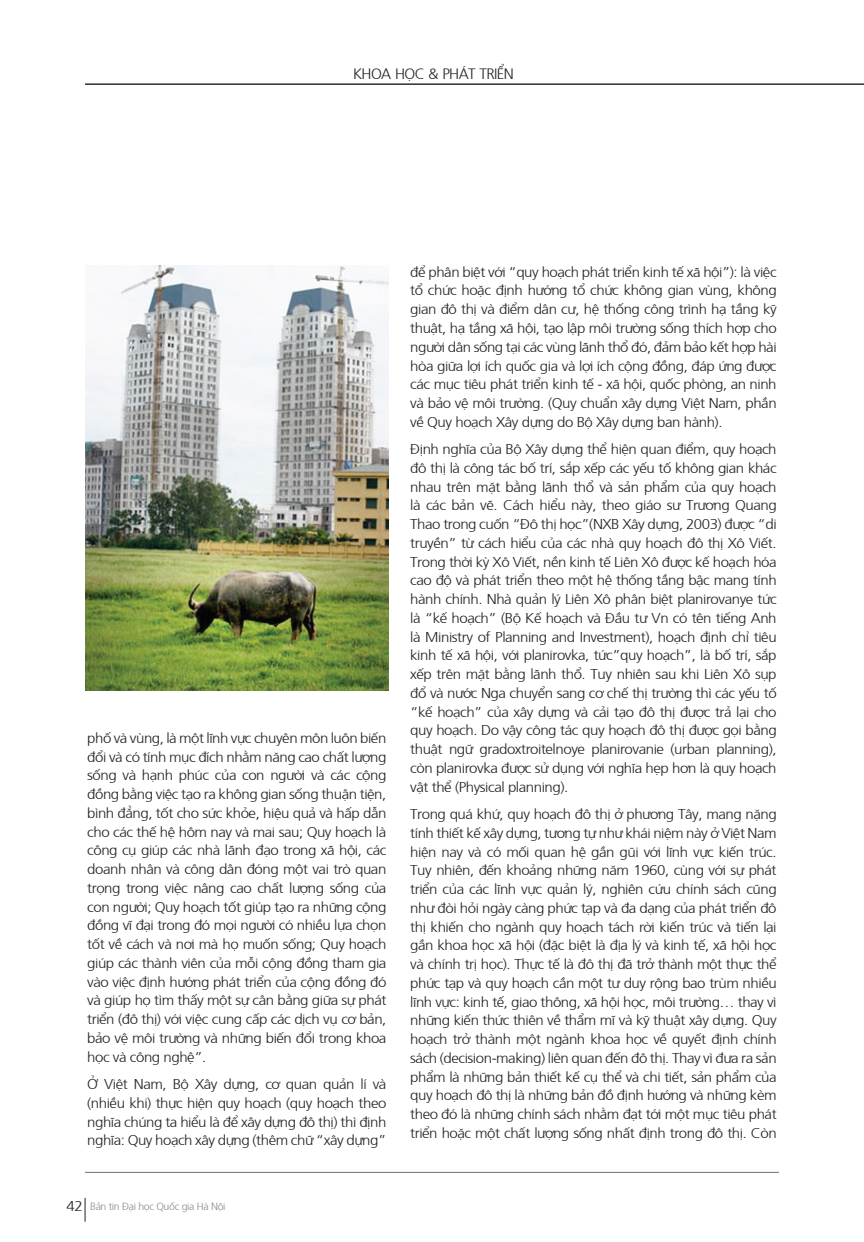
<style>
.page{position:relative;width:864px;height:1242px;background:#fff}
.page>*{position:absolute;margin:0;border:0;box-sizing:border-box;transform-origin:0 0}
.t1{font:300 15px "Frutiger";letter-spacing:-.04em;color:#231f20}
.t2{font:300 14.25px/18.8px "Frutiger";letter-spacing:-.03em;color:#231f20;text-align:justify;scale:1.05 1}
.t3{font:300 10.5px "Frutiger";letter-spacing:-.03em;color:#838c91}
.s1{font-size:14.25px;color:#231f20}
</style>
<div class="page">
<img style="left:85px;top:265px;width:303px;height:425px">
<hr style="left:85px;top:1172px;width:693px;height:1px;background:#6c6d70">
<svg style="left:85px;top:1198px;width:1px;height:23px"></svg>
<hr style="left:85px;top:84px;width:778px;height:1px;background:#262324">
<p class="t1" style="left:353px;top:64px;width:160px">KHOA HỌC &amp; PHÁT TRI ỂN</p>
<p class="t2" style="left:87px;top:727px;width:286px">phố và vùng, là một lĩnh vực chuyên môn luôn biến đổi và có tính mục đích nhằm năng cao chất lượng sống và hạnh phúc của con người và các cộng đồng bằng việc tạo ra không gian sống thuận tiện, bình đẳng, tốt cho sức khỏe, hiệu quả và hấp dẫn cho các thế hệ hôm nay và mai sau; Quy hoạch là công cụ giúp các nhà lãnh đạo trong xã hội, các doanh nhân và công dân đóng một vai trò quan trọng trong việc nâng cao chất lượng sống của con người; Quy hoạch tốt giúp tạo ra những cộng đồng vĩ đại trong đó mọi người có nhiều lựa chọn tốt về cách và nơi mà họ muốn sống; Quy hoạch giúp các thành viên của mỗi cộng đồng tham gia vào việc định hướng phát triển của cộng đồng đó và giúp họ tìm thấy một sự cân bằng giữa sự phát triển (đô thị) với việc cung cấp các dịch vụ cơ bản, bảo vệ môi trường và những biến đổi trong khoa học và công nghệ”.</p>
<p class="t2" style="left:87px;top:1073px;width:286px">Ở Việt Nam, Bộ Xây dựng, cơ quan quản lí và (nhiều khi) thực hiện quy hoạch (quy hoạch theo nghĩa chúng ta hiểu là để xây dựng đô thị) thì định nghĩa: Quy hoạch xây dựng (thêm chữ “xây dựng”</p>
<p class="t3" style="left:67px;top:1198px;width:160px"><span class="s1">42</span> Bản tin Đại học Quốc gia Hà Nội</p>
<p class="t2" style="left:410px;top:261px;width:350px">để phân biệt với “quy hoạch phát triển kinh tế xã hội”): là việc tổ chức hoặc định hướng tổ chức không gian vùng, không gian đô thị và điểm dân cư, hệ thống công trình hạ tầng kỹ thuật, hạ tầng xã hội, tạo lập môi trường sống thích hợp cho người dân sống tại các vùng lãnh thổ đó, đảm bảo kết hợp hài hòa giữa lợi ích quốc gia và lợi ích cộng đồng, đáp ứng được các mục tiêu phát triển kinh tế - xã hội, quốc phòng, an ninh và bảo vệ môi trường. (Quy chuẩn xây dựng Việt Nam, phần về Quy hoạch Xây dựng do Bộ Xây dựng ban hành).</p>
<p class="t2" style="left:410px;top:439px;width:350px">Định nghĩa của Bộ Xây dựng thể hiện quan điểm, quy hoạch đô thị là công tác bố trí, sắp xếp các yếu tố không gian khác nhau trên mặt bằng lãnh thổ và sản phẩm của quy hoạch là các bản vẽ. Cách hiểu này, theo giáo sư Trương Quang Thao trong cuốn “Đô thị học”(NXB Xây dựng, 2003) được “di truyền” từ cách hiểu của các nhà quy hoạch đô thị Xô Viết.<br>Trong thời kỳ Xô Viết, nền kinh tế Liên Xô được kế hoạch hóa cao độ và phát triển theo một hệ thống tầng bậc mang tính hành chính. Nhà quản lý Liên Xô phân biệt planirovanye tức là “kế hoạch” (Bộ Kế hoạch và Đầu tư Vn có tên tiếng Anh là Ministry of Planning and Investment), hoạch định chỉ tiêu kinh tế xã hội, với planirovka, tức”quy hoạch”, là bố trí, sắp xếp trên mặt bằng lãnh thổ. Tuy nhiên sau khi Liên Xô sụp đổ và nước Nga chuyển sang cơ chế thị trường thì các yếu tố “kế hoạch” của xây dựng và cải tạo đô thị được trả lại cho quy hoạch. Do vậy công tác quy hoạch đô thị được gọi bằng thuật ngữ gradoxtroitelnoye planirovanie (urban planning), còn planirovka được sử dụng với nghĩa hẹp hơn là quy hoạch vật thể (Physical planning).</p>
<p class="t2" style="left:410px;top:803px;width:350px">Trong quá khứ, quy hoạch đô thị ở phương Tây, mang nặng tính thiết kế xây dựng, tương tự như khái niệm này ở Việt Nam hiện nay và có mối quan hệ gần gũi với lĩnh vực kiến trúc.<br>Tuy nhiên, đến khoảng những năm 1960, cùng với sự phát triển của các lĩnh vực quản lý, nghiên cứu chính sách cũng như đòi hỏi ngày càng phức tạp và đa dạng của phát triển đô thị khiến cho ngành quy hoạch tách rời kiến trúc và tiến lại gần khoa học xã hội (đặc biệt là địa lý và kinh tế, xã hội học và chính trị học). Thực tế là đô thị đã trở thành một thực thể phức tạp và quy hoạch cần một tư duy rộng bao trùm nhiều lĩnh vực: kinh tế, giao thông, xã hội học, môi trường… thay vì những kiến thức thiên về thẩm mĩ và kỹ thuật xây dựng. Quy hoạch trở thành một ngành khoa học về quyết định chính sách (decision-making) liên quan đến đô thị. Thay vì đưa ra sản phẩm là những bản thiết kế cụ thể và chi tiết, sản phẩm của quy hoạch đô thị là những bản đồ định hướng và những kèm theo đó là những chính sách nhằm đạt tới một mục tiêu phát triển hoặc một chất lượng sống nhất định trong đô thị. Còn</p>
</div>
